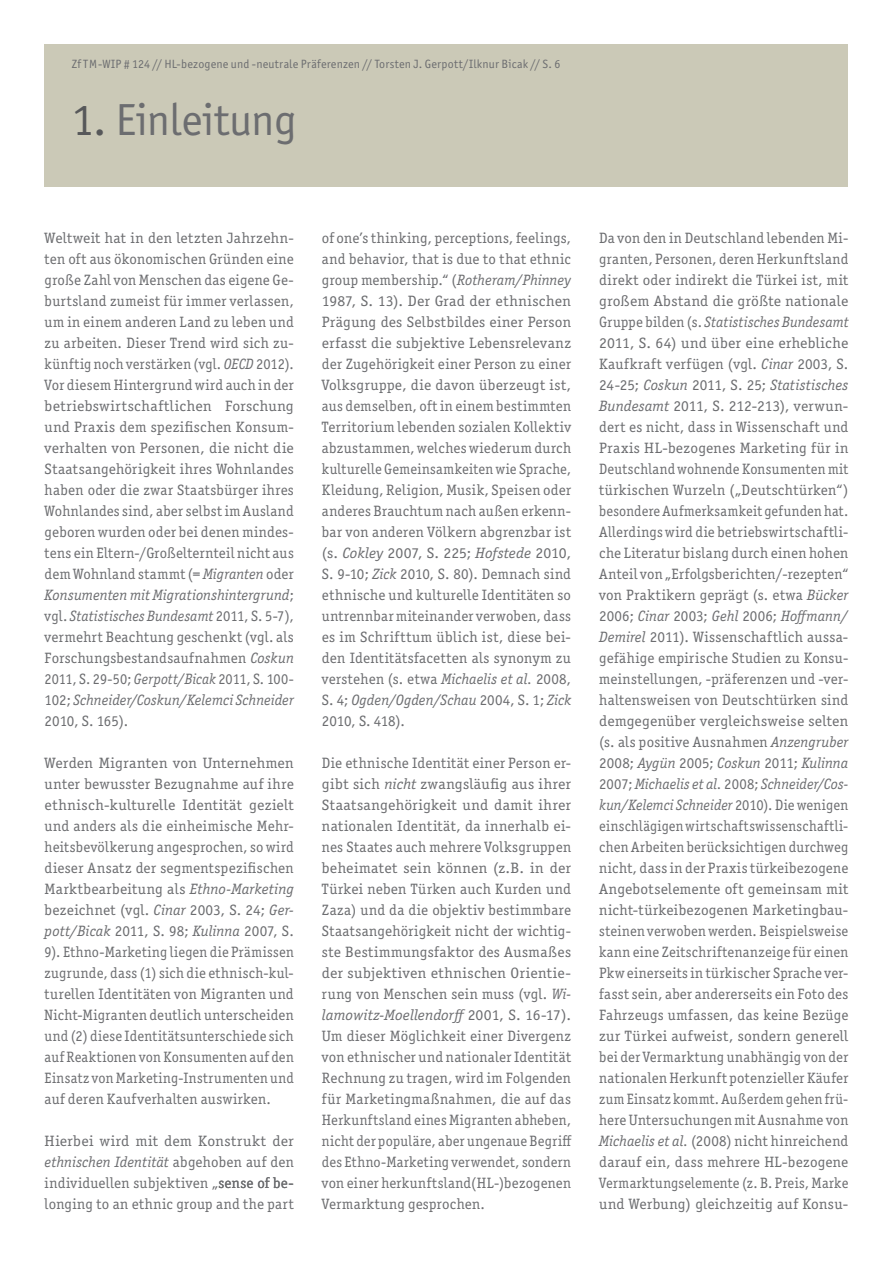
<style>
.page{position:relative;width:893px;height:1263px;background:#fff}
.page>*{position:absolute;margin:0;border:0;box-sizing:border-box;transform-origin:0 0}
.Headline3{font:45px "Officina Sans ITC Std";letter-spacing:-.01em;color:#6c6d70}
.Fliesstext{font:15px/21px "Officina Serif ITC Std";letter-spacing:.025em;color:#6c6d70;text-align:justify}
.Fliesstext-2{font:15px/21px "Officina Serif ITC Std";letter-spacing:.025em;color:#6c6d70;text-align:justify;scale:1.05 1}
.t1{font:12px "Officina Sans ITC Std";letter-spacing:.02em;color:#6c6d70}
.s1{font-family:"Officina Serif ITC Std"}
.s2{color:#57585a}
.s3{font-style:italic}
</style>
<div class="page">
<div style="left:45px;top:45px;width:803px;height:142px;background:#cbc9b7"></div>
<p class="t1" style="left:72px;top:57px;width:490px">Zf TM-WIP <span class="s1">#</span> 124 // HL-bezogene und -neutrale Präferenzen // Torsten J. Gerpott/Ilknur Bicak // S. 6</p>
<p class="Headline3" style="left:72px;top:93px;width:226px"><span class="s2">1.</span> Einleitung</p>
<p class="Fliesstext" style="left:45px;top:227px;width:251px">Weltweit hat in den letzten Jahrzehn&shy;ten oft aus ökonomischen Gründen eine große Zahl von Menschen das eigene Ge&shy;burtsland zumeist für immer verlassen, um in einem anderen Land zu leben und zu arbeiten. Dieser Trend wird sich zu&shy;künftig noch verstärken (vgl. <span class="s3">OECD</span> 2012).<br>Vor diesem Hintergrund wird auch in der betriebswirtschaftlichen Forschung und Praxis dem spezifischen Konsum&shy;verhalten von Personen, die nicht die Staatsangehörigkeit ihres Wohnlandes haben oder die zwar Staatsbürger ihres Wohnlandes sind, aber selbst im Ausland geboren wurden oder bei denen mindes&shy;tens ein Eltern-/Großelternteil nicht aus dem Wohnland stammt (= <span class="s3">Migranten</span> oder <span class="s3">Konsumenten mit Migrationshintergrund</span>; vgl. <span class="s3">Statistisches Bundesamt</span> 2011, S. 5-7), vermehrt Beachtung geschenkt (vgl. als Forschungsbestandsaufnahmen <span class="s3">Coskun </span>2011, S. 29-50; <span class="s3">Gerpott/Bicak</span> 2011, S. 100- 102; <span class="s3">Schneider/Coskun/Kelemci Schneider </span>2010, S. 165).</p>
<p class="Fliesstext-2" style="left:45px;top:752px;width:239px">Werden Migranten von Unternehmen unter bewusster Bezugnahme auf ihre ethnisch-kulturelle Identität gezielt und anders als die einheimische Mehr&shy;heitsbevölkerung angesprochen, so wird dieser Ansatz der segmentspezifischen Marktbearbeitung als <span class="s3">Ethno-Marketing </span>bezeichnet (vgl. <span class="s3">Cinar</span> 2003, S. 24; <span class="s3">Ger&shy;pott/Bicak</span> 2011, S. 98; <span class="s3">Kulinna</span> 2007, S.<br>9). Ethno-Marketing liegen die Prämissen zugrunde, dass (1) sich die ethnisch-kul&shy;turellen Identitäten von Migranten und Nicht-Migranten deutlich unterscheiden und (2) diese Identitätsunterschiede sich auf Reaktionen von Konsumenten auf den Einsatz von Marketing-Instrumenten und auf deren Kaufverhalten auswirken.</p>
<p class="Fliesstext-2" style="left:45px;top:1130px;width:239px">Hierbei wird mit dem Konstrukt der <span class="s3">ethnischen Identität</span> abgehoben auf den individuellen subjektiven „sense of be&shy;longing to an ethnic group and the part</p>
<p class="Fliesstext" style="left:322px;top:227px;width:251px">of one’s thinking, perceptions, feelings, and behavior, that is due to that ethnic group membership.“ (<span class="s3">Rotheram/Phinney </span>1987, S. 13). Der Grad der ethnischen Prägung des Selbstbildes einer Person erfasst die subjektive Lebensrelevanz der Zugehörigkeit einer Person zu einer Volksgruppe, die davon überzeugt ist, aus demselben, oft in einem bestimmten Territorium lebenden sozialen Kollektiv abzustammen, welches wiederum durch kulturelle Gemeinsamkeiten wie Sprache, Kleidung, Religion, Musik, Speisen oder anderes Brauchtum nach außen erkenn&shy;bar von anderen Völkern abgrenzbar ist (s. <span class="s3">Cokley</span> 2007, S. 225; <span class="s3">Hofstede</span> 2010, S. 9-10; <span class="s3">Zick</span> 2010, S. 80). Demnach sind ethnische und kulturelle Identitäten so untrennbar miteinander verwoben, dass es im Schrifttum üblich ist, diese bei&shy;den Identitätsfacetten als synonym zu verstehen (s. etwa <span class="s3">Michaelis et al.</span> 2008, S. 4; <span class="s3">Ogden/Ogden/Schau</span> 2004, S. 1; <span class="s3">Zick </span>2010, S. 418).</p>
<p class="Fliesstext" style="left:322px;top:752px;width:251px">Die ethnische Identität einer Person er&shy;gibt sich <span class="s3">nicht</span> zwangsläufig aus ihrer Staatsangehörigkeit und damit ihrer nationalen Identität, da innerhalb ei&shy;nes Staates auch mehrere Volksgruppen beheimatet sein können (z.B. in der Türkei neben Türken auch Kurden und Zaza) und da die objektiv bestimmbare Staatsangehörigkeit nicht der wichtig&shy;ste Bestimmungsfaktor des Ausmaßes der subjektiven ethnischen Orientie&shy;rung von Menschen sein muss (vgl. <span class="s3">Wi&shy;lamowitz-Moellendorff</span> 2001, S. 16-17).<br>Um dieser Möglichkeit einer Divergenz von ethnischer und nationaler Identität Rechnung zu tragen, wird im Folgenden für Marketingmaßnahmen, die auf das Herkunftsland eines Migranten abheben, nicht der populäre, aber ungenaue Begriff des Ethno-Marketing verwendet, sondern von einer herkunftsland(HL-)bezogenen Vermarktung gesprochen.</p>
<p class="Fliesstext" style="left:599px;top:227px;width:251px">Da von den in Deutschland lebenden Mi&shy;granten, Personen, deren Herkunftsland direkt oder indirekt die Türkei ist, mit großem Abstand die größte nationale Gruppe bilden (s. <span class="s3">Statistisches Bundesamt </span>2011, S. 64) und über eine erhebliche Kaufkraft verfügen (vgl. <span class="s3">Cinar</span> 2003, S.<br>24-25; <span class="s3">Coskun</span> 2011, S. 25; <span class="s3">Statistisches Bundesamt</span> 2011, S. 212-213), verwun&shy;dert es nicht, dass in Wissenschaft und Praxis HL-bezogenes Marketing für in Deutschland wohnende Konsumenten mit türkischen Wurzeln („Deutschtürken“) besondere Aufmerksamkeit gefunden hat.<br>Allerdings wird die betriebswirtschaftli&shy;che Literatur bislang durch einen hohen Anteil von „Erfolgsberichten/-rezepten“ von Praktikern geprägt (s. etwa <span class="s3">Bücker </span>2006; <span class="s3">Cinar</span> 2003; <span class="s3">Gehl</span> 2006; <span class="s3">Hoffmann/ Demirel</span> 2011). Wissenschaftlich aussa&shy;gefähige empirische Studien zu Konsu&shy;meinstellungen, -präferenzen und -ver&shy;haltensweisen von Deutschtürken sind demgegenüber vergleichsweise selten (s. als positive Ausnahmen <span class="s3">Anzengruber </span>2008; <span class="s3">Aygün</span> 2005; <span class="s3">Coskun</span> 2011; <span class="s3">Kulinna </span>2007; <span class="s3">Michaelis et al.</span> 2008; <span class="s3">Schneider/Cos&shy;kun/Kelemci Schneider</span> 2010). Die wenigen einschlägigen wirtschaftswissenschaftli&shy;chen Arbeiten berücksichtigen durchweg nicht, dass in der Praxis türkeibezogene Angebotselemente oft gemeinsam mit nicht-türkeibezogenen Marketingbau&shy;steinen verwoben werden. Beispielsweise kann eine Zeitschriftenanzeige für einen Pkw einerseits in türkischer Sprache ver&shy;fasst sein, aber andererseits ein Foto des Fahrzeugs umfassen, das keine Bezüge zur Türkei aufweist, sondern generell bei der Vermarktung unabhängig von der nationalen Herkunft potenzieller Käufer zum Einsatz kommt. Außerdem gehen frü&shy;here Untersuchungen mit Ausnahme von <span class="s3">Michaelis et al.</span> (2008) nicht hinreichend darauf ein, dass mehrere HL-bezogene Vermarktungselemente (z. B. Preis, Marke und Werbung) gleichzeitig auf Konsu-</p>
</div>
